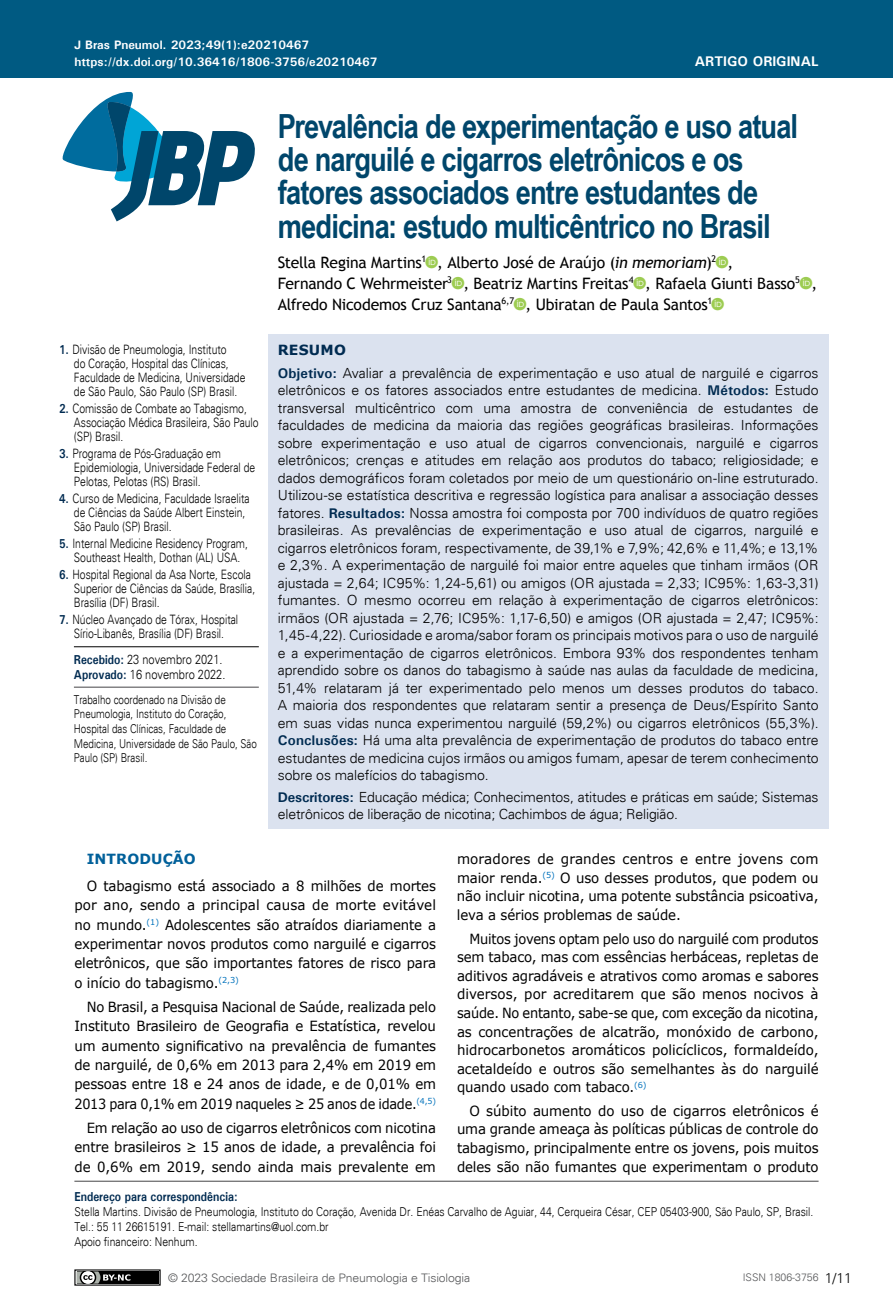
<style>
.page{position:relative;width:893px;height:1315px;background:#fff}
.page>*{position:absolute;margin:0;border:0;box-sizing:border-box;transform-origin:0 0}
.t1{font:700 33.25px/33.2px "Arial Narrow";letter-spacing:-.025em;color:#00466b}
.t2{font:21px "ID font Regular";color:#9dcc52}
.t3{font:15.75px "Trebuchet MS";letter-spacing:-.015em;color:#000}
.t4{font:300 14px/17.5px "Univers";letter-spacing:-.01em;color:#000;text-align:justify}
.t5{font:14px/19.2px "Verdana";letter-spacing:-.01em;color:#000;text-align:justify;scale:.95 1}
.t6{font:14px/19.2px "Verdana";letter-spacing:-.01em;color:#000;text-align:justify;scale:.94 1}
.t7{font:14px/18.6px "Verdana";letter-spacing:-.01em;color:#000;text-align:justify;scale:.93 1}
.t8{font:14px/18.6px "Verdana";letter-spacing:-.01em;color:#000;text-align:justify;scale:.96 1}
.t9{font:700 14px "Univers";color:#fff}
.t10{font:700 14px "Verdana";letter-spacing:.01em;color:#01609a}
.t11{font:700 14px "Verdana";letter-spacing:.015em;color:#002b51}
.t12{font:300 12.95px/14px "Univers";color:#000;scale:.8 1}
.t13{font:300 12.95px/14.9px "Univers";color:#000;scale:.85 1}
.t14{font:700 12.95px "Univers";color:#002b51;scale:.85 1}
.t15{font:300 12.25px/14.7px "Univers";color:#000;scale:.85 1}
.t16{font:300 12.25px/14.7px "Univers";color:#000;scale:.8 1}
.t17{font:700 12.25px "Univers";color:#fff}
.t18{font:300 11.72px "Univers";letter-spacing:-.01em;color:#58595b;scale:1.04 1}
.t19{font:300 10.5px "Univers";color:#58595b}
.s1{font-family:"ID font Regular";font-size:21px;color:#9dcc52}
.s2{font-style:italic}
.s3{font-family:"Trebuchet MS";font-size:15.75px;color:#000}
.s4{font-weight:700;color:#002b51}
</style>
<div class="page">
<div style="left:0;top:0;width:893px;height:78px;background:#005a82"></div>
<svg style="left:62px;top:91px;width:193px;height:130px"></svg>
<div style="left:75px;top:1270px;width:85px;height:15px;background:#000"></div>
<div style="left:74px;top:1269px;width:87px;height:16px;border:1px solid #000"></div>
<svg style="left:74px;top:1269px;width:56px;height:17px"></svg>
<div style="left:268px;top:334px;width:560px;height:494px;background:#dbe2ef"></div>
<hr style="left:74px;top:1180px;width:745px;height:1px;background:#464547">
<hr style="left:74px;top:646px;width:185px;height:1px;background:#000">
<hr style="left:74px;top:687px;width:185px;height:1px;background:#464547">
<p class="t17" style="left:74px;top:37px;width:236px">J Bras Pneumol. 2023;49(1):e20210467</p>
<p class="t17" style="left:74px;top:54px;width:305px">https://dx.doi.org/10.36416/1806-3756/e20210467</p>
<p class="t9" style="left:695px;top:52px;width:125px">ARTIGO ORIGINAL</p>
<h1 class="t1" style="left:278px;top:108px;width:522px">Prevalência de experimentação e uso atual de narguilé e cigarros eletrônicos e os fatores associados entre estudantes de medicina: estudo multicêntrico no Brasil</h1>
<p class="t3" style="left:278px;top:253px;width:440px">Stella Regina Martins<sup>1</sup><span class="s1">a</span>, Alberto José de Araújo (<span class="s2">in memoriam</span>)<sup>2</sup></p>
<h2 class="t2" style="left:716px;top:251px;width:19px">a<span class="s3">,</span></h2>
<p class="t3" style="left:278px;top:274px;width:524px">Fernando C Wehrmeister<sup>3</sup><span class="s1">a</span>, Beatriz Martins Freitas<sup>4</sup><span class="s1">a</span>, Rafaela Giunti Basso<sup>5</sup></p>
<h2 class="t2" style="left:800px;top:272px;width:19px">a<span class="s3">,</span></h2>
<p class="t3" style="left:278px;top:295px;width:436px">Alfredo Nicodemos Cruz Santana<sup>6,7</sup><span class="s1">a</span>, Ubiratan de Paula Santos<sup>1</sup></p>
<h2 class="t2" style="left:712px;top:293px;width:14px">a</h2>
<p class="t12" style="left:74px;top:342px;width:216px;text-indent:-15px"><span class="s4">1.</span> Divisão de Pneumologia, Instituto<br>do Coração, Hospital das Clínicas, Faculdade de Medicina, Universidade de São Paulo, São Paulo (SP) Brasil.</p>
<p class="t12" style="left:74px;top:401px;width:232px;text-indent:-15px"><span class="s4">2.</span> Comissão de Combate ao Tabagismo,<br>Associação Médica Brasileira, São Paulo (SP) Brasil.</p>
<p class="t12" style="left:74px;top:446px;width:228px;text-indent:-15px"><span class="s4">3.</span> Programa de Pós-Graduação em<br>Epidemiologia, Universidade Federal de<br>Pelotas, Pelotas (RS) Brasil.</p>
<p class="t12" style="left:74px;top:491px;width:221px;text-indent:-15px"><span class="s4">4.</span> Curso de Medicina, Faculdade Israelita de Ciências da Saúde Albert Einstein,<br>São Paulo (SP) Brasil.</p>
<p class="t12" style="left:59px;top:536px;width:238px;text-align:center"><span class="s4">5.</span> Internal Medicine Residency Program,<br>Southeast Health, Dothan (AL) USA.</p>
<p class="t12" style="left:74px;top:567px;width:228px;text-indent:-15px"><span class="s4">6.</span> Hospital Regional da Asa Norte, Escola<br>Superior de Ciências da Saúde, Brasília,<br>Brasília (DF) Brasil.</p>
<p class="t12" style="left:59px;top:612px;width:226px;text-align:center"><span class="s4">7.</span> Núcleo Avançado de Tórax, Hospital<br>Sírio-Libanês, Brasília (DF) Brasil.</p>
<p class="t13" style="left:74px;top:652px;width:180px"><span class="s4">Recebido:</span> 23 novembro 2021.<br><span class="s4">Aprovado:</span> 16 novembro 2022.</p>
<p class="t16" style="left:74px;top:692px;width:230px">Trabalho coordenado na Divisão de Pneumologia, Instituto do Coração, Hospital das Clínicas, Faculdade de Medicina, Universidade de São Paulo, São Paulo (SP) Brasil.</p>
<p class="t11" style="left:278px;top:341px;width:70px">RESUMO</p>
<p class="t4" style="left:278px;top:364px;width:542px"><span class="s4">Objetivo:</span> Avaliar a prevalência de experimentação e uso atual de narguilé e cigarros eletrônicos e os fatores associados entre estudantes de medicina. <span class="s4">Métodos:</span> Estudo transversal multicêntrico com uma amostra de conveniência de estudantes de faculdades de medicina da maioria das regiões geográficas brasileiras. Informações sobre experimentação e uso atual de cigarros convencionais, narguilé e cigarros eletrônicos; crenças e atitudes em relação aos produtos do tabaco; religiosidade; e dados demográficos foram coletados por meio de um questionário on-line estruturado.<br>Utilizou-se estatística descritiva e regressão logística para analisar a associação desses fatores. <span class="s4">Resultados:</span> Nossa amostra foi composta por 700 indivíduos de quatro regiões brasileiras. As prevalências de experimentação e uso atual de cigarros, narguilé e cigarros eletrônicos foram, respectivamente, de 39,1% e 7,9%; 42,6% e 11,4%; e 13,1% e 2,3%. A experimentação de narguilé foi maior entre aqueles que tinham irmãos (OR ajustada = 2,64; IC95%: 1,24-5,61) ou amigos (OR ajustada = 2,33; IC95%: 1,63-3,31) fumantes. O mesmo ocorreu em relação à experimentação de cigarros eletrônicos: irmãos (OR ajustada = 2,76; IC95%: 1,17-6,50) e amigos (OR ajustada = 2,47; IC95%:<br>1,45-4,22). Curiosidade e aroma/sabor foram os principais motivos para o uso de narguilé e a experimentação de cigarros eletrônicos. Embora 93% dos respondentes tenham aprendido sobre os danos do tabagismo à saúde nas aulas da faculdade de medicina, 51,4% relataram já ter experimentado pelo menos um desses produtos do tabaco.<br>A maioria dos respondentes que relataram sentir a presença de Deus/Espírito Santo em suas vidas nunca experimentou narguilé (59,2%) ou cigarros eletrônicos (55,3%).<br><span class="s4">Conclusões:</span> Há uma alta prevalência de experimentação de produtos do tabaco entre estudantes de medicina cujos irmãos ou amigos fumam, apesar de terem conhecimento sobre os malefícios do tabagismo.</p>
<p class="t4" style="left:278px;top:788px;width:542px;line-height:16.8px"><span class="s4">Descritores:</span> Educação médica; Conhecimentos, atitudes e práticas em saúde; Sistemas eletrônicos de liberação de nicotina; Cachimbos de água; Religião.</p>
<p class="t10" style="left:87px;top:850px;width:111px">INTRODUÇÃO</p>
<p class="t5" style="left:74px;top:876px;width:382px;text-indent:12px">O tabagismo está associado a 8 milhões de mortes por ano, sendo a principal causa de morte evitável no mundo.<sup>(1)</sup> Adolescentes são atraídos diariamente a experimentar novos produtos como narguilé e cigarros eletrônicos, que são importantes fatores de risco para o início do tabagismo.<sup>(2,3)</sup></p>
<p class="t6" style="left:74px;top:997px;width:386px;text-indent:12px">No Brasil, a Pesquisa Nacional de Saúde, realizada pelo Instituto Brasileiro de Geografia e Estatística, revelou um aumento significativo na prevalência de fumantes de narguilé, de 0,6% em 2013 para 2,4% em 2019 em pessoas entre 18 e 24 anos de idade, e de 0,01% em 2013 para 0,1% em 2019 naqueles ≥ 25 anos de idade.<sup>(4,5)</sup></p>
<p class="t6" style="left:74px;top:1118px;width:386px;text-indent:12px">Em relação ao uso de cigarros eletrônicos com nicotina entre brasileiros ≥ 15 anos de idade, a prevalência foi de 0,6% em 2019, sendo ainda mais prevalente em</p>
<p class="t8" style="left:457px;top:850px;width:378px">moradores de grandes centros e entre jovens com maior renda.<sup>(5)</sup> O uso desses produtos, que podem ou não incluir nicotina, uma potente substância psicoativa, leva a sérios problemas de saúde.</p>
<p class="t7" style="left:457px;top:929px;width:390px;text-indent:12px">Muitos jovens optam pelo uso do narguilé com produtos sem tabaco, mas com essências herbáceas, repletas de aditivos agradáveis e atrativos como aromas e sabores diversos, por acreditarem que são menos nocivos à saúde. No entanto, sabe-se que, com exceção da nicotina, as concentrações de alcatrão, monóxido de carbono, hidrocarbonetos aromáticos policíclicos, formaldeído, acetaldeído e outros são semelhantes às do narguilé quando usado com tabaco.<sup>(6)</sup></p>
<p class="t5" style="left:457px;top:1101px;width:382px;line-height:18.6px;text-indent:12px">O súbito aumento do uso de cigarros eletrônicos é uma grande ameaça às políticas públicas de controle do tabagismo, principalmente entre os jovens, pois muitos deles são não fumantes que experimentam o produto</p>
<p class="t14" style="left:74px;top:1189px;width:194px">Endereço para correspondência:</p>
<p class="t15" style="left:74px;top:1204px;width:871px">Stella Martins. Divisão de Pneumologia, Instituto do Coração, Avenida Dr. Enéas Carvalho de Aguiar, 44, Cerqueira César, CEP 05403-900, São Paulo, SP, Brasil.<br>Tel.: 55 11 26615191. E-mail: stellamartins@uol.com.br<br>Apoio financeiro: Nenhum.</p>
<p class="t18" style="left:168px;top:1270px;width:292px">© 2023 Sociedade Brasileira de Pneumologia e Tisiologia</p>
<p class="t19" style="left:743px;top:1271px;width:77px">ISSN 1806-3756</p>
<p class="t4" style="left:825px;top:1269px;width:29px">1/11</p>
</div>
